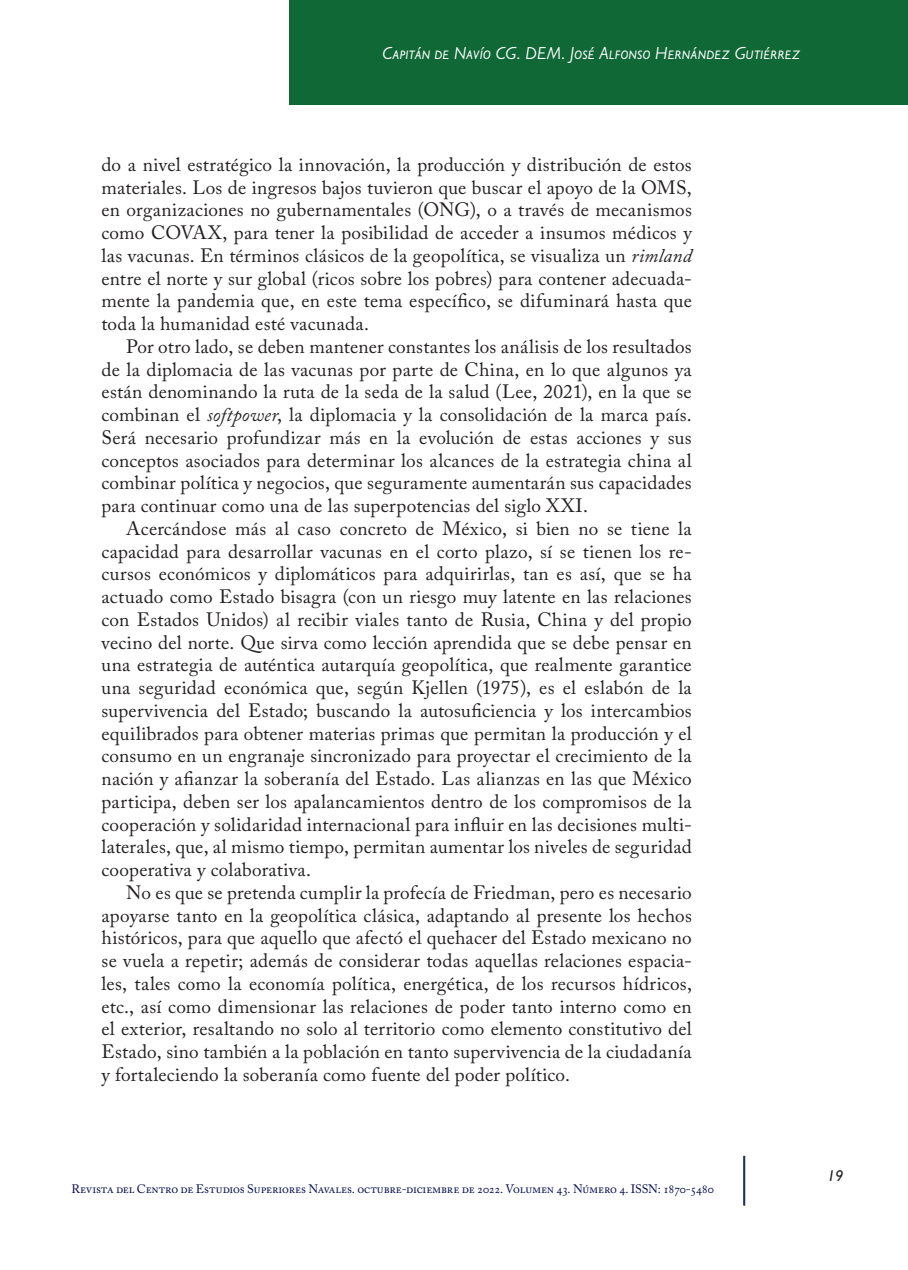
<style>
.page{position:relative;width:908px;height:1270px;background:#fff}
.page>*{position:absolute;margin:0;border:0;box-sizing:border-box;transform-origin:0 0}
._05_Normal{font:19.25px/22.8px "Adobe Caslon Pro";letter-spacing:.015em;color:#231f20;text-align:justify}
.t1{font:italic 17.5px "Gill Sans";letter-spacing:.02em;color:#fff}
.t2{font:italic 500 15.75px "Gill Sans";color:#231f20}
.t3{font:12.25px "Adobe Caslon Pro";letter-spacing:-.015em;color:#030e4f}
.s1{font-style:italic}
.s2{font-family:"Aller";font-weight:400;font-style:normal;color:#fff}
</style>
<div class="page">
<hr style="left:743px;top:1156px;width:2px;height:49px;background:#183463">
<div style="left:290px;top:0;width:618px;height:104px;background:#106836"></div>
<p class="t1" style="left:382px;top:43px;width:420px">Capitán de Navío CG. DEM. José Alfonso Hernández Gutiérrez</p>
<p class="_05_Normal" style="left:102px;top:153px;width:592px">do a nivel estratégico la innovación, la producción y distribución de estos materiales. Los de ingresos bajos tuvieron que buscar el apoyo de la OMS, en organizaciones no gubernamentales (ONG), o a través de mecanismos como COVAX, para tener la posibilidad de acceder a insumos médicos y las vacunas. En términos clásicos de la geopolítica, se visualiza un <span class="s1">rimland </span>entre el norte y sur global (ricos sobre los pobres) para contener adecuada&shy;mente la pandemia que, en este tema específico, se difuminará hasta que toda la humanidad esté vacunada.</p>
<p class="_05_Normal" style="left:102px;top:335px;width:592px;text-indent:25px">Por otro lado, se deben mantener constantes los análisis de los resultados de la diplomacia de las vacunas por parte de China, en lo que algunos ya están denominando la ruta de la seda de la salud (Lee, 2021), en la que se combinan el <span class="s1">softpower</span>, la diplomacia y la consolidación de la marca país.<br>Será necesario profundizar más en la evolución de estas acciones y sus conceptos asociados para determinar los alcances de la estrategia china al combinar política y negocios, que seguramente aumentarán sus capacidades para continuar como una de las superpotencias del siglo XXI.</p>
<p class="_05_Normal" style="left:102px;top:517px;width:592px;text-indent:25px">Acercándose más al caso concreto de México, si bien no se tiene la capacidad para desarrollar vacunas en el corto plazo, sí se tienen los re&shy;cursos económicos y diplomáticos para adquirirlas, tan es así, que se ha actuado como Estado bisagra (con un riesgo muy latente en las relaciones con Estados Unidos) al recibir viales tanto de Rusia, China y del propio vecino del norte. Que sirva como lección aprendida que se debe pensar en una estrategia de auténtica autarquía geopolítica, que realmente garantice una seguridad económica que, según Kjellen (1975), es el eslabón de la supervivencia del Estado; buscando la autosuficiencia y los intercambios equilibrados para obtener materias primas que permitan la producción y el consumo en un engranaje sincronizado para proyectar el crecimiento de la nación y afianzar la soberanía del Estado. Las alianzas en las que México participa, deben ser los apalancamientos dentro de los compromisos de la cooperación y solidaridad internacional para influir en las decisiones multi&shy;laterales, que, al mismo tiempo, permitan aumentar los niveles de seguridad cooperativa y colaborativa.</p>
<p class="_05_Normal" style="left:102px;top:881px;width:592px;text-indent:25px">No es que se pretenda cumplir la profecía de Friedman, pero es necesario apoyarse tanto en la geopolítica clásica, adaptando al presente los hechos históricos, para que aquello que afectó el quehacer del Estado mexicano no se vuela a repetir; además de considerar todas aquellas relaciones espacia&shy;les, tales como la economía política, energética, de los recursos hídricos, etc., así como dimensionar las relaciones de poder tanto interno como en el exterior, resaltando no solo al territorio como elemento constitutivo del Estado, sino también a la población en tanto supervivencia de la ciudadanía y fortaleciendo la soberanía como fuente del poder político.</p>
<p class="t3" style="left:72px;top:1182px;width:644px">Revista del Centro de Estudios Superiores Navales. octubre-diciembre de 2022. Volumen 43. Número 4. ISSN: 1870-5480</p>
<p class="t2" style="left:825px;top:1166px;width:20px"><span class="s2">1</span>1 9</p>
</div>
